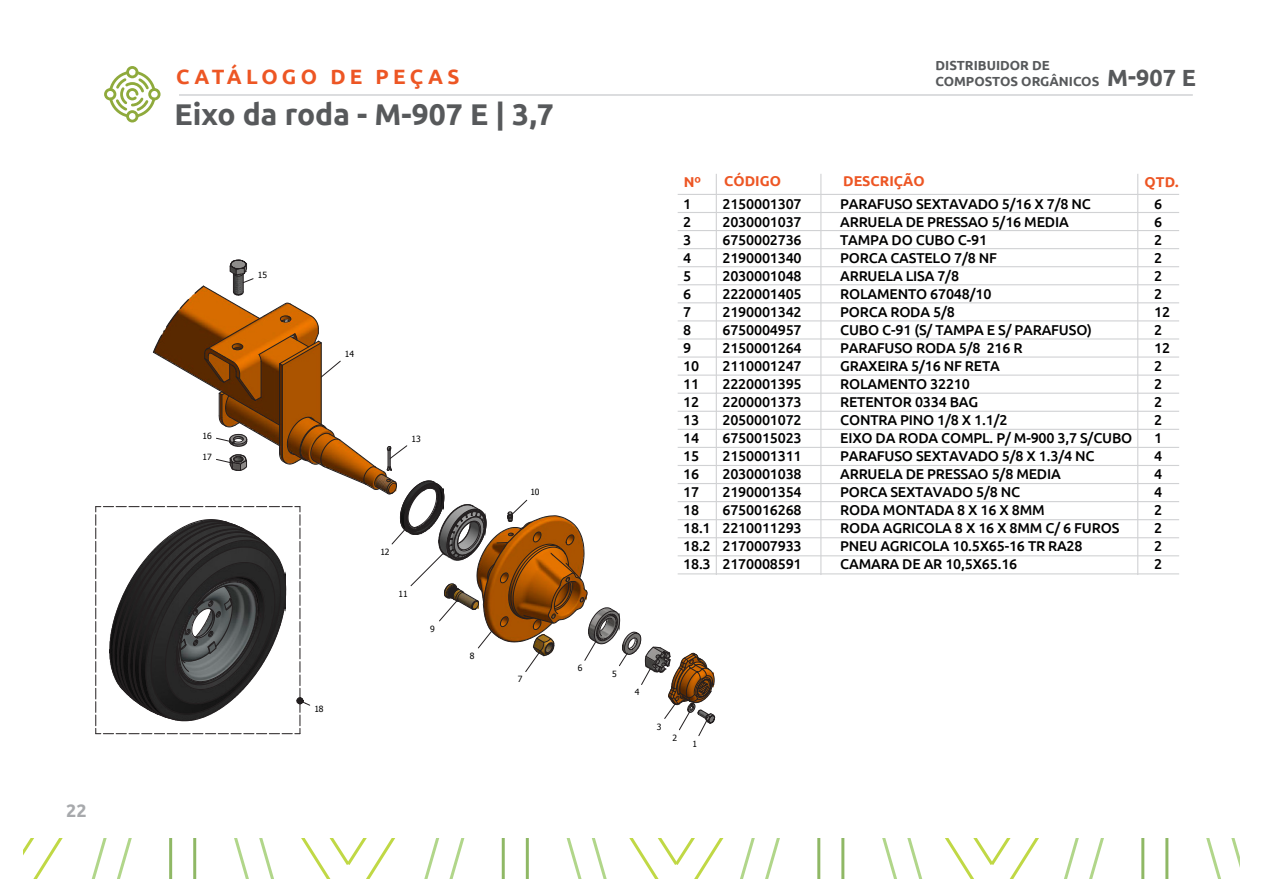
<style>
.page{position:relative;width:1263px;height:893px;background:#fff}
.page>*{position:absolute;margin:0;border:0;box-sizing:border-box;transform-origin:0 0}
.t1{font:700 30px "Ubuntu";color:#57595b}
.t2{font:700 20.7px "Ubuntu";letter-spacing:.2em;color:#ed5624}
.t3{font:700 18px "Ubuntu";color:#a7a9ac}
.t4{font:500 14.25px "Ubuntu";letter-spacing:-.015em;color:#010101}
.t5{font:700 14.25px "Ubuntu";color:#ed5624}
.t6{font:700 13.2px/15.8px "Ubuntu";color:#57595b}
.t7{font:8.55px "Tahoma";letter-spacing:-.005em;color:#000}
.s1{font-size:23.4px}
</style>
<div class="page">
<svg style="left:24px;top:839px;width:38px;height:39px"></svg>
<svg style="left:92px;top:839px;width:40px;height:39px"></svg>
<svg style="left:234px;top:839px;width:40px;height:39px"></svg>
<hr style="left:169px;top:839px;width:3px;height:39px;background:#8fb865">
<hr style="left:193px;top:839px;width:3px;height:39px;background:#8fb865">
<svg style="left:302px;top:839px;width:93px;height:39px"></svg>
<svg style="left:424px;top:839px;width:40px;height:39px"></svg>
<svg style="left:567px;top:839px;width:40px;height:39px"></svg>
<hr style="left:502px;top:839px;width:3px;height:39px;background:#8fb865">
<hr style="left:526px;top:839px;width:3px;height:39px;background:#8fb865">
<svg style="left:630px;top:839px;width:93px;height:39px"></svg>
<svg style="left:740px;top:839px;width:40px;height:39px"></svg>
<svg style="left:882px;top:839px;width:40px;height:39px"></svg>
<hr style="left:817px;top:839px;width:3px;height:39px;background:#8fb865">
<hr style="left:841px;top:839px;width:3px;height:39px;background:#8fb865">
<svg style="left:945px;top:839px;width:94px;height:39px"></svg>
<svg style="left:1064px;top:839px;width:40px;height:39px"></svg>
<svg style="left:1206px;top:839px;width:33px;height:39px"></svg>
<hr style="left:1141px;top:839px;width:3px;height:39px;background:#8fb865">
<hr style="left:1165px;top:839px;width:3px;height:39px;background:#8fb865">
<div style="left:104px;top:88px;width:12px;height:12px;border:3px solid #8faa3c;border-radius:50%"></div>
<div style="left:148px;top:88px;width:13px;height:12px;border:3px solid #8faa3c;border-radius:50%"></div>
<div style="left:126px;top:66px;width:12px;height:12px;border:3px solid #8faa3c;border-radius:50%"></div>
<div style="left:126px;top:110px;width:12px;height:12px;border:3px solid #8faa3c;border-radius:50%"></div>
<svg style="left:107px;top:69px;width:50px;height:50px"></svg>
<hr style="left:179px;top:94px;width:1014px;height:2px;background:#d1d2d4">
<hr style="left:820px;top:174px;width:1px;height:401px;background:#d1d2d4">
<hr style="left:716px;top:174px;width:1px;height:401px;background:#d1d2d4">
<hr style="left:1137px;top:174px;width:1px;height:401px;background:#d1d2d4">
<hr style="left:678px;top:194px;width:501px;height:1px;background:#d1d2d4">
<hr style="left:678px;top:212px;width:501px;height:1px;background:#d1d2d4">
<hr style="left:678px;top:230px;width:501px;height:1px;background:#d1d2d4">
<hr style="left:678px;top:248px;width:501px;height:1px;background:#d1d2d4">
<hr style="left:678px;top:266px;width:501px;height:1px;background:#d1d2d4">
<hr style="left:678px;top:284px;width:501px;height:1px;background:#d1d2d4">
<hr style="left:678px;top:302px;width:501px;height:1px;background:#d1d2d4">
<hr style="left:678px;top:320px;width:501px;height:1px;background:#d1d2d4">
<hr style="left:678px;top:338px;width:501px;height:2px;background:#d1d2d4">
<hr style="left:678px;top:356px;width:501px;height:2px;background:#d1d2d4">
<hr style="left:678px;top:375px;width:501px;height:1px;background:#d1d2d4">
<hr style="left:678px;top:393px;width:501px;height:1px;background:#d1d2d4">
<hr style="left:678px;top:411px;width:501px;height:1px;background:#d1d2d4">
<hr style="left:678px;top:429px;width:501px;height:1px;background:#d1d2d4">
<hr style="left:678px;top:447px;width:501px;height:1px;background:#d1d2d4">
<hr style="left:678px;top:465px;width:501px;height:1px;background:#d1d2d4">
<hr style="left:678px;top:483px;width:501px;height:1px;background:#d1d2d4">
<hr style="left:678px;top:501px;width:501px;height:1px;background:#d1d2d4">
<hr style="left:678px;top:519px;width:501px;height:1px;background:#d1d2d4">
<hr style="left:678px;top:537px;width:501px;height:1px;background:#d1d2d4">
<hr style="left:678px;top:555px;width:501px;height:1px;background:#d1d2d4">
<hr style="left:678px;top:573px;width:501px;height:1px;background:#d1d2d4">
<svg style="left:95px;top:253px;width:626px;height:483px"></svg>
<p class="t3" style="left:66px;top:800px;width:22px">22</p>
<h2 class="t2" style="left:176px;top:64px;width:285px">CATÁLOGO DE PEÇAS</h2>
<h1 class="t1" style="left:175px;top:96px;width:381px">Eixo da roda - M-907 E | 3,7</h1>
<p class="t6" style="left:935px;top:58px;width:262px">DISTRIBUIDOR DE<br>COMPOSTOS ORGÂNICOS <span class="s1">M-907 E</span></p>
<p class="t5" style="left:684px;top:173px;width:19px">Nº</p>
<p class="t5" style="left:724px;top:173px;width:58px">CÓDIGO</p>
<p class="t5" style="left:843px;top:173px;width:83px">DESCRIÇÃO</p>
<p class="t5" style="left:1144px;top:174px;width:36px">QTD.</p>
<p class="t7" style="left:202px;top:430px;width:11px">16</p>
<p class="t7" style="left:202px;top:452px;width:11px">17</p>
<p class="t4" style="left:683px;top:195px;width:10px">1</p>
<p class="t4" style="left:722px;top:195px;width:81px">2150001307</p>
<p class="t4" style="left:840px;top:195px;width:252px">PARAFUSO SEXTAVADO 5/16 X 7/8 NC</p>
<p class="t4" style="left:1154px;top:195px;width:10px">6</p>
<p class="t4" style="left:683px;top:213px;width:10px">2</p>
<p class="t4" style="left:722px;top:213px;width:81px">2030001037</p>
<p class="t4" style="left:840px;top:213px;width:230px">ARRUELA DE PRESSAO 5/16 MEDIA</p>
<p class="t4" style="left:1154px;top:213px;width:10px">6</p>
<p class="t4" style="left:683px;top:231px;width:10px">3</p>
<p class="t4" style="left:722px;top:231px;width:81px">6750002736</p>
<p class="t4" style="left:840px;top:231px;width:148px">TAMPA DO CUBO C-91</p>
<p class="t4" style="left:1154px;top:231px;width:10px">2</p>
<p class="t4" style="left:683px;top:249px;width:10px">4</p>
<p class="t4" style="left:722px;top:249px;width:81px">2190001340</p>
<p class="t4" style="left:840px;top:249px;width:158px">PORCA CASTELO 7/8 NF</p>
<p class="t4" style="left:1154px;top:249px;width:10px">2</p>
<p class="t4" style="left:683px;top:267px;width:10px">5</p>
<p class="t4" style="left:722px;top:267px;width:81px">2030001048</p>
<p class="t4" style="left:840px;top:267px;width:120px">ARRUELA LISA 7/8</p>
<p class="t4" style="left:1154px;top:267px;width:10px">2</p>
<p class="t4" style="left:683px;top:285px;width:10px">6</p>
<p class="t4" style="left:722px;top:285px;width:81px">2220001405</p>
<p class="t4" style="left:840px;top:285px;width:153px">ROLAMENTO 67048/10</p>
<p class="t4" style="left:1154px;top:285px;width:10px">2</p>
<p class="t4" style="left:683px;top:303px;width:10px">7</p>
<p class="t4" style="left:722px;top:303px;width:81px">2190001342</p>
<p class="t4" style="left:840px;top:303px;width:116px">PORCA RODA 5/8</p>
<p class="t4" style="left:1154px;top:303px;width:18px">12</p>
<p class="t4" style="left:683px;top:321px;width:10px">8</p>
<p class="t4" style="left:722px;top:321px;width:81px">6750004957</p>
<p class="t4" style="left:840px;top:321px;width:253px">CUBO C-91 (S/ TAMPA E S/ PARAFUSO)</p>
<p class="t4" style="left:1154px;top:321px;width:10px">2</p>
<p class="t4" style="left:683px;top:339px;width:10px">9</p>
<p class="t4" style="left:722px;top:339px;width:81px">2150001264</p>
<p class="t4" style="left:840px;top:339px;width:184px">PARAFUSO RODA 5/8 216 R</p>
<p class="t4" style="left:1154px;top:339px;width:18px">12</p>
<p class="t4" style="left:683px;top:357px;width:18px">10</p>
<p class="t4" style="left:722px;top:357px;width:81px">2110001247</p>
<p class="t4" style="left:840px;top:357px;width:161px">GRAXEIRA 5/16 NF RETA</p>
<p class="t4" style="left:1154px;top:357px;width:10px">2</p>
<p class="t4" style="left:683px;top:375px;width:18px">11</p>
<p class="t4" style="left:722px;top:375px;width:81px">2220001395</p>
<p class="t4" style="left:840px;top:375px;width:131px">ROLAMENTO 32210</p>
<p class="t4" style="left:1154px;top:375px;width:10px">2</p>
<p class="t4" style="left:683px;top:393px;width:18px">12</p>
<p class="t4" style="left:722px;top:393px;width:81px">2200001373</p>
<p class="t4" style="left:840px;top:393px;width:140px">RETENTOR 0334 BAG</p>
<p class="t4" style="left:1154px;top:393px;width:10px">2</p>
<p class="t4" style="left:683px;top:411px;width:18px">13</p>
<p class="t4" style="left:722px;top:411px;width:81px">2050001072</p>
<p class="t4" style="left:840px;top:411px;width:169px">CONTRA PINO 1/8 X 1.1/2</p>
<p class="t4" style="left:1154px;top:411px;width:10px">2</p>
<p class="t4" style="left:683px;top:429px;width:18px">14</p>
<p class="t4" style="left:722px;top:429px;width:81px">6750015023</p>
<p class="t4" style="left:840px;top:429px;width:294px">EIXO DA RODA COMPL. P/ M-900 3,7 S/CUBO</p>
<p class="t4" style="left:1154px;top:429px;width:10px">1</p>
<p class="t4" style="left:683px;top:447px;width:18px">15</p>
<p class="t4" style="left:722px;top:447px;width:81px">2150001311</p>
<p class="t4" style="left:840px;top:447px;width:256px">PARAFUSO SEXTAVADO 5/8 X 1.3/4 NC</p>
<p class="t4" style="left:1154px;top:447px;width:10px">4</p>
<p class="t4" style="left:683px;top:465px;width:18px">16</p>
<p class="t4" style="left:722px;top:465px;width:81px">2030001038</p>
<p class="t4" style="left:840px;top:465px;width:222px">ARRUELA DE PRESSAO 5/8 MEDIA</p>
<p class="t4" style="left:1154px;top:465px;width:10px">4</p>
<p class="t4" style="left:683px;top:483px;width:18px">17</p>
<p class="t4" style="left:722px;top:483px;width:81px">2190001354</p>
<p class="t4" style="left:840px;top:483px;width:182px">PORCA SEXTAVADO 5/8 NC</p>
<p class="t4" style="left:1154px;top:483px;width:10px">4</p>
<p class="t4" style="left:683px;top:501px;width:18px">18</p>
<p class="t4" style="left:722px;top:501px;width:81px">6750016268</p>
<p class="t4" style="left:840px;top:501px;width:206px">RODA MONTADA 8 X 16 X 8MM</p>
<p class="t4" style="left:1154px;top:501px;width:10px">2</p>
<p class="t4" style="left:683px;top:519px;width:120px">18.1 2210011293</p>
<p class="t4" style="left:840px;top:519px;width:281px">RODA AGRICOLA 8 X 16 X 8MM C/ 6 FUROS</p>
<p class="t4" style="left:1154px;top:519px;width:10px">2</p>
<p class="t4" style="left:683px;top:537px;width:120px">18.2 2170007933</p>
<p class="t4" style="left:840px;top:537px;width:244px">PNEU AGRICOLA 10.5X65-16 TR RA28</p>
<p class="t4" style="left:1154px;top:537px;width:10px">2</p>
<p class="t4" style="left:683px;top:555px;width:120px">18.3 2170008591</p>
<p class="t4" style="left:840px;top:555px;width:179px">CAMARA DE AR 10,5X65.16</p>
<p class="t4" style="left:1154px;top:555px;width:10px">2</p>
<p class="t7" style="left:258px;top:269px;width:11px">15</p>
<p class="t7" style="left:716px;top:268px;width:60px">EIXO RODA 3.7</p>
<p class="t7" style="left:345px;top:348px;width:11px">14</p>
<p class="t7" style="left:411px;top:433px;width:11px">13</p>
<p class="t7" style="left:530px;top:487px;width:11px">10</p>
<p class="t7" style="left:380px;top:546px;width:11px">12</p>
<p class="t7" style="left:314px;top:704px;width:11px">18</p>
<p class="t7" style="left:399px;top:588px;width:11px">11</p>
<p class="t7" style="left:430px;top:623px;width:6px">9</p>
<p class="t7" style="left:470px;top:650px;width:6px">8</p>
<p class="t7" style="left:518px;top:674px;width:6px">7</p>
<p class="t7" style="left:578px;top:662px;width:6px">6</p>
<p class="t7" style="left:612px;top:668px;width:6px">5</p>
<p class="t7" style="left:635px;top:686px;width:6px">4</p>
<p class="t7" style="left:657px;top:721px;width:6px">3</p>
<p class="t7" style="left:672px;top:732px;width:6px">2</p>
<p class="t7" style="left:692px;top:738px;width:6px">1</p>
</div>
